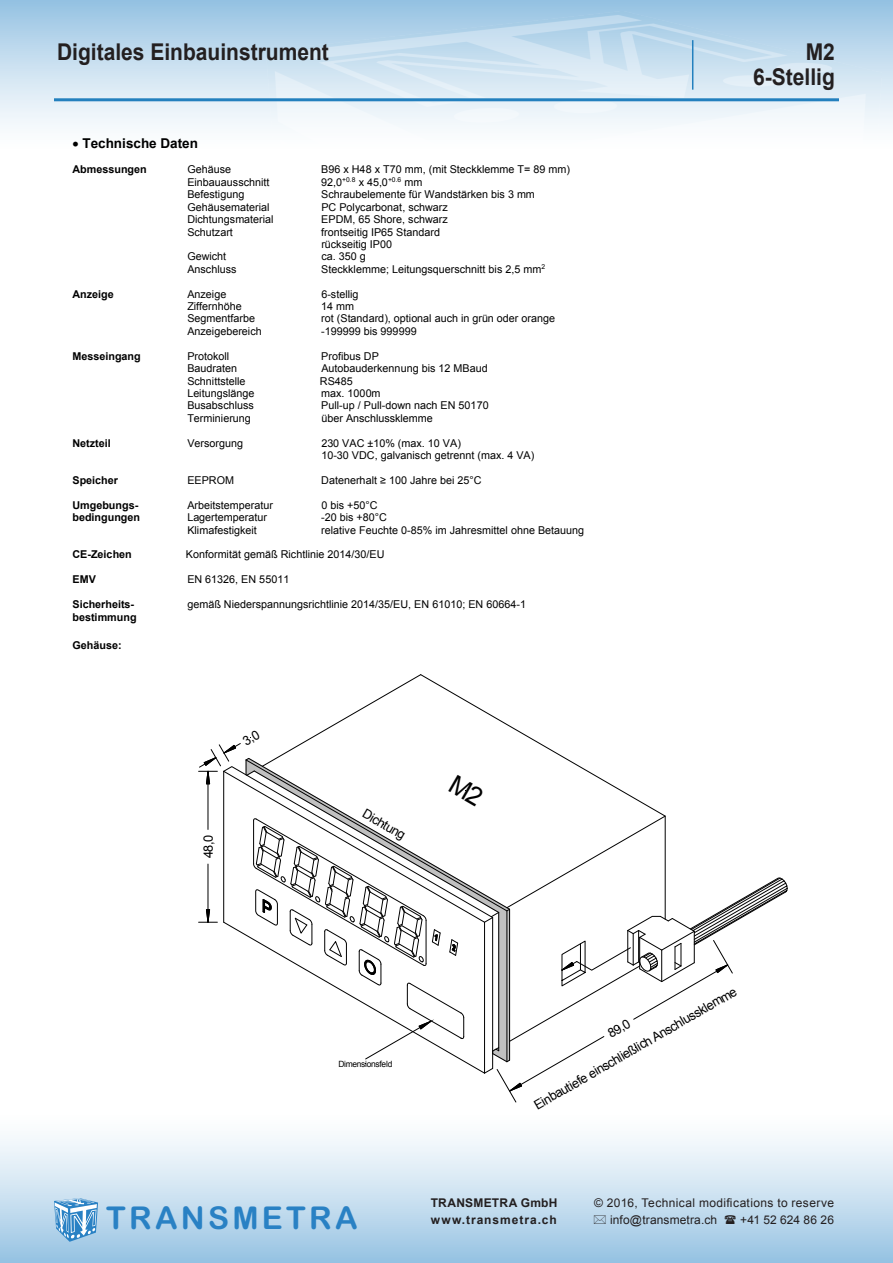
<style>
.page{position:relative;width:893px;height:1263px;background:#fff}
.page>*{position:absolute;margin:0;border:0;box-sizing:border-box;transform-origin:0 0}
.t1{font:31.5px "Arial Rounded MT Bold";letter-spacing:.105em;color:#2981c4}
.t2{font:700 23.1px "Arial";color:#231f20;scale:.91 1}
.t3{font:700 13.5px "Arial";color:#000}
.t4{font:12.9px "Arial";color:#000}
.t5{font:12px "Arial";letter-spacing:.025em;color:#231f20}
.t6{font:700 12px "Arial";letter-spacing:.065em;color:#231f20}
.t7{font:700 12px "Arial";letter-spacing:.02em;color:#231f20}
.t8{font:12px "Arial";letter-spacing:.005em;color:#231f20}
.t9{font:10.8px/12.5px "Arial";color:#000}
.t10{font:700 10.8px "Arial";color:#000}
.t11{font:8.55px "Arial";letter-spacing:-.04em;color:#000}
</style>
<div class="page">
<div style="left:0;top:0;width:893px;height:170px;background:linear-gradient(to bottom,#9cc6e4,#fff)"></div>
<img style="left:267px;top:11px;width:615px;height:159px">
<div style="left:0;top:1093px;width:893px;height:170px;background:linear-gradient(to bottom,#fff,#9dc6e4)"></div>
<svg style="left:54px;top:1198px;width:44px;height:44px;background:#85b7dd"></svg>
<hr style="left:54px;top:98px;width:785px;height:3px;background:#2380be">
<hr style="left:692px;top:40px;width:1px;height:50px;background:#2380be">
<svg style="left:594px;top:1215px;width:12px;height:9px"></svg>
<svg style="left:725px;top:1215px;width:11px;height:9px"></svg>
<svg style="left:199px;top:674px;width:590px;height:429px"></svg>
<p class="t2" style="left:57px;top:36px;width:300px">Digitales Einbauinstrument</p>
<p class="t2" style="left:806px;top:36px;width:34px">M2</p>
<p class="t2" style="left:753px;top:61px;width:91px">6-Stellig</p>
<p class="t3" style="left:72px;top:134px;width:127px">• Technische Daten</p>
<p class="t10" style="left:72px;top:162px;width:76px">Abmessungen</p>
<p class="t9" style="left:187px;top:164px;width:45px">Gehäuse</p>
<p class="t9" style="left:321px;top:164px;width:250px">B96 x H48 x T70 mm, (mit Steckklemme T= 89 mm)</p>
<p class="t9" style="left:187px;top:176px;width:84px">Einbauausschnitt</p>
<p class="t9" style="left:321px;top:176px;width:103px">92,0<sup>+0.8</sup> x 45,0<sup>+0.6</sup> mm</p>
<p class="t9" style="left:187px;top:188px;width:58px">Befestigung</p>
<p class="t9" style="left:321px;top:188px;width:215px">Schraubelemente für Wandstärken bis 3 mm</p>
<p class="t9" style="left:187px;top:201px;width:84px">Gehäusematerial</p>
<p class="t9" style="left:321px;top:201px;width:128px">PC Polycarbonat, schwarz</p>
<p class="t9" style="left:187px;top:213px;width:88px">Dichtungsmaterial</p>
<p class="t9" style="left:321px;top:213px;width:128px">EPDM, 65 Shore, schwarz</p>
<p class="t9" style="left:187px;top:226px;width:47px">Schutzart</p>
<p class="t9" style="left:321px;top:226px;width:120px">frontseitig IP65 Standard rückseitig IP00</p>
<p class="t9" style="left:187px;top:250px;width:40px">Gewicht</p>
<p class="t9" style="left:321px;top:250px;width:46px">ca. 350 g</p>
<p class="t9" style="left:187px;top:263px;width:51px">Anschluss</p>
<p class="t9" style="left:321px;top:263px;width:226px">Steckklemme; Leitungsquerschnitt bis 2,5 mm<sup>2</sup></p>
<p class="t10" style="left:72px;top:287px;width:43px">Anzeige</p>
<p class="t9" style="left:187px;top:288px;width:41px">Anzeige</p>
<p class="t9" style="left:321px;top:288px;width:39px">6-stellig</p>
<p class="t9" style="left:187px;top:300px;width:56px">Ziffernhöhe</p>
<p class="t9" style="left:321px;top:300px;width:34px">14 mm</p>
<p class="t9" style="left:187px;top:313px;width:69px">Segmentfarbe</p>
<p class="t9" style="left:321px;top:313px;width:235px">rot (Standard), optional auch in grün oder orange</p>
<p class="t9" style="left:187px;top:325px;width:76px">Anzeigebereich</p>
<p class="t9" style="left:321px;top:325px;width:97px">-199999 bis 999999</p>
<p class="t10" style="left:72px;top:349px;width:70px">Messeingang</p>
<p class="t9" style="left:187px;top:350px;width:43px">Protokoll</p>
<p class="t9" style="left:321px;top:350px;width:59px">Profibus DP</p>
<p class="t9" style="left:187px;top:362px;width:51px">Baudraten</p>
<p class="t9" style="left:321px;top:362px;width:168px">Autobauderkennung bis 12 MBaud</p>
<p class="t9" style="left:187px;top:375px;width:60px">Schnittstelle</p>
<p class="t9" style="left:320px;top:375px;width:34px">RS485</p>
<p class="t9" style="left:187px;top:387px;width:69px">Leitungslänge</p>
<p class="t9" style="left:321px;top:387px;width:61px">max. 1000m</p>
<p class="t9" style="left:187px;top:399px;width:68px">Busabschluss</p>
<p class="t9" style="left:321px;top:399px;width:169px">Pull-up / Pull-down nach EN 50170</p>
<p class="t9" style="left:187px;top:412px;width:65px">Terminierung</p>
<p class="t9" style="left:321px;top:412px;width:113px">über Anschlussklemme</p>
<p class="t10" style="left:72px;top:436px;width:40px">Netzteil</p>
<p class="t9" style="left:187px;top:437px;width:57px">Versorgung</p>
<p class="t9" style="left:321px;top:437px;width:215px">230 VAC ±10% (max. 10 VA)<br>10-30 VDC, galvanisch getrennt (max. 4 VA)</p>
<p class="t10" style="left:72px;top:473px;width:47px">Speicher</p>
<p class="t9" style="left:187px;top:474px;width:48px">EEPROM</p>
<p class="t9" style="left:321px;top:474px;width:162px">Datenerhalt ≥ 100 Jahre bei 25°C</p>
<p class="t10" style="left:72px;top:498px;width:67px">Umgebungs-</p>
<p class="t9" style="left:187px;top:499px;width:87px">Arbeitstemperatur</p>
<p class="t9" style="left:321px;top:499px;width:58px">0 bis +50°C</p>
<p class="t10" style="left:72px;top:510px;width:69px">bedingungen</p>
<p class="t9" style="left:187px;top:511px;width:81px">Lagertemperatur</p>
<p class="t9" style="left:321px;top:511px;width:67px">-20 bis +80°C</p>
<p class="t9" style="left:187px;top:524px;width:71px">Klimafestigkeit</p>
<p class="t9" style="left:321px;top:524px;width:265px">relative Feuchte 0-85% im Jahresmittel ohne Betauung</p>
<p class="t10" style="left:72px;top:547px;width:61px">CE-Zeichen</p>
<p class="t9" style="left:186px;top:548px;width:200px">Konformität gemäß Richtlinie 2014/30/EU</p>
<p class="t10" style="left:72px;top:572px;width:25px">EMV</p>
<p class="t9" style="left:187px;top:573px;width:103px">EN 61326, EN 55011</p>
<p class="t10" style="left:72px;top:597px;width:63px">Sicherheits-</p>
<p class="t9" style="left:187px;top:598px;width:340px">gemäß Niederspannungsrichtlinie 2014/35/EU, EN 61010; EN 60664-1</p>
<p class="t10" style="left:73px;top:609px;width:66px">bestimmung</p>
<p class="t10" style="left:72px;top:637px;width:51px">Gehäuse:</p>
<p class="t4" style="left:200px;top:858px;width:25px;rotate:-90deg">48,0</p>
<p class="t4" style="left:368px;top:805px;width:49px;rotate:30deg">Dichtung</p>
<p class="t11" style="left:338px;top:1058px;width:56px">Dimensionsfeld</p>
<p class="t1" style="left:106px;top:1199px;width:253px">TRANSMETRA</p>
<p class="t4" style="left:531px;top:1099px;width:233px;rotate:-30deg">Einbautiefe einschließlich Anschlussklemme</p>
<p class="t4" style="left:605px;top:1026px;width:25px;rotate:-30deg">89,0</p>
<p class="t7" style="left:431px;top:1195px;width:128px">TRANSMETRA GmbH</p>
<p class="t5" style="left:594px;top:1195px;width:241px">© 2016, Technical modifications to reserve</p>
<p class="t6" style="left:431px;top:1212px;width:127px">www.transmetra.ch</p>
<p class="t5" style="left:610px;top:1212px;width:109px">info@transmetra.ch</p>
<p class="t8" style="left:740px;top:1212px;width:95px">+41 52 624 86 26</p>
</div>
